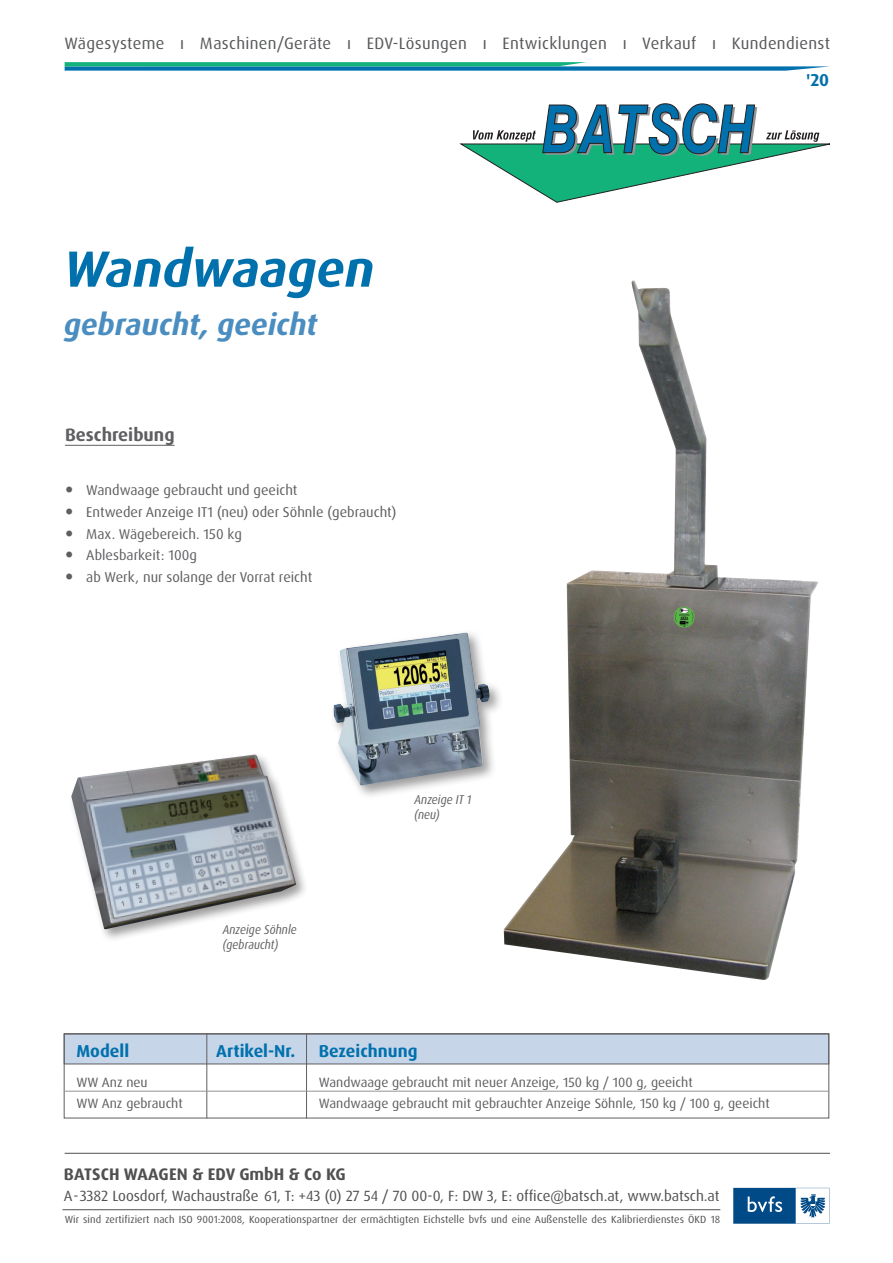
<style>
.page{position:relative;width:893px;height:1263px;background:#fff}
.page>*{position:absolute;margin:0;border:0;box-sizing:border-box;transform-origin:0 0}
.t1{font:italic 700 51px "Dax OT";color:#0071ad}
.t2{font:italic 700 30px "Dax OT";color:#4a8dc0}
.t3{font:700 18px "Dax OT";color:#5f5f62}
.t4{font:700 17.25px "Dax OT";color:#0071ad}
.t5{font:700 16.8px "Dax OT";color:#505052}
.t6{font:16.5px "Dax OT";letter-spacing:.02em;color:#57585a}
.t7{font:14.85px "Dax OT";letter-spacing:-.005em;color:#505052}
.t8{font:14.25px/21.8px "Dax OT";color:#5f5f62}
.t9{font:13.5px "Dax OT";color:#5f5f62}
.t10{font:italic 12.75px/15px "Dax OT";color:#5f5f62;scale:.9 1}
.t11{font:10.35px "Dax OT";letter-spacing:.005em;color:#505052}
</style>
<div class="page">
<hr style="left:65px;top:1153px;width:765px;height:1px;background:#505052">
<svg style="left:65px;top:62px;width:765px;height:9px"></svg>
<svg style="left:460px;top:103px;width:370px;height:100px"></svg>
<hr style="left:62px;top:1209px;width:658px;height:1px;background:#505052">
<svg style="left:733px;top:1188px;width:96px;height:36px"></svg>
<hr style="left:65px;top:445px;width:110px;height:1px;background:#5f5f62">
<img style="left:504px;top:280px;width:315px;height:700px">
<div style="left:330px;top:629px;width:174px;height:171px;background:#231f20;opacity:.44"></div>
<img style="left:333px;top:633px;width:156px;height:153px">
<div style="left:68px;top:752px;width:241px;height:190px;background:#231f20;opacity:.44"></div>
<img style="left:71px;top:754px;width:225px;height:175px">
<div style="left:64px;top:1034px;width:765px;height:30px;background:#c7d5e9"></div>
<div style="left:64px;top:1033px;width:765px;height:85px;border:1px solid #5f5f62"></div>
<hr style="left:306px;top:1034px;width:1px;height:84px;background:#5f5f62">
<hr style="left:206px;top:1034px;width:1px;height:84px;background:#5f5f62">
<hr style="left:64px;top:1091px;width:765px;height:1px;background:#939598">
<p class="t6" style="left:65px;top:32px;width:767px">Wägesysteme ı Maschinen/Geräte ı EDV-Lösungen ı Entwicklungen ı Verkauf ı Kundendienst</p>
<h1 class="t1" style="left:64px;top:236px;width:312px">Wandwaagen</h1>
<h2 class="t2" style="left:64px;top:305px;width:255px">gebraucht, geeicht</h2>
<p class="t3" style="left:65px;top:423px;width:111px">Beschreibung</p>
<p class="t8" style="left:86px;top:479px;width:312px">Wandwaage gebraucht und geeicht<br>Entweder Anzeige IT1 (neu) oder Söhnle (gebraucht)<br>Max. Wägebereich. 150 kg<br>Ablesbarkeit: 100g<br>ab Werk, nur solange der Vorrat reicht</p>
<p class="t4" style="left:806px;top:69px;width:25px">'20</p>
<p class="t10" style="left:223px;top:922px;width:84px">Anzeige Söhnle (gebraucht)</p>
<p class="t10" style="left:414px;top:792px;width:65px">Anzeige IT 1 (neu)</p>
<p class="t4" style="left:77px;top:1040px;width:54px">Modell</p>
<p class="t4" style="left:216px;top:1040px;width:81px">Artikel-Nr.</p>
<p class="t4" style="left:319px;top:1040px;width:100px">Bezeichnung</p>
<p class="t9" style="left:77px;top:1073px;width:73px">WW Anz neu</p>
<p class="t9" style="left:319px;top:1073px;width:375px">Wandwaage gebraucht mit neuer Anzeige, 150 kg / 100 g, geeicht</p>
<p class="t9" style="left:77px;top:1094px;width:108px">WW Anz gebraucht</p>
<p class="t9" style="left:319px;top:1094px;width:452px">Wandwaage gebraucht mit gebrauchter Anzeige Söhnle, 150 kg / 100 g, geeicht</p>
<p class="t5" style="left:64px;top:1163px;width:283px">BATSCH WAAGEN &amp; EDV GmbH &amp; Co KG</p>
<p class="t7" style="left:64px;top:1186px;width:657px">A-3382 Loosdorf, Wachaustraße 61, T: +43 (0) 27 54 / 70 00-0, F: DW 3, E: office@batsch.at, www.batsch.at</p>
<p class="t11" style="left:65px;top:1213px;width:657px">Wir sind zertifiziert nach ISO 9001:2008, Kooperationspartner der ermächtigten Eichstelle bvfs und eine Außenstelle des Kalibrierdienstes ÖKD 18</p>
</div>
